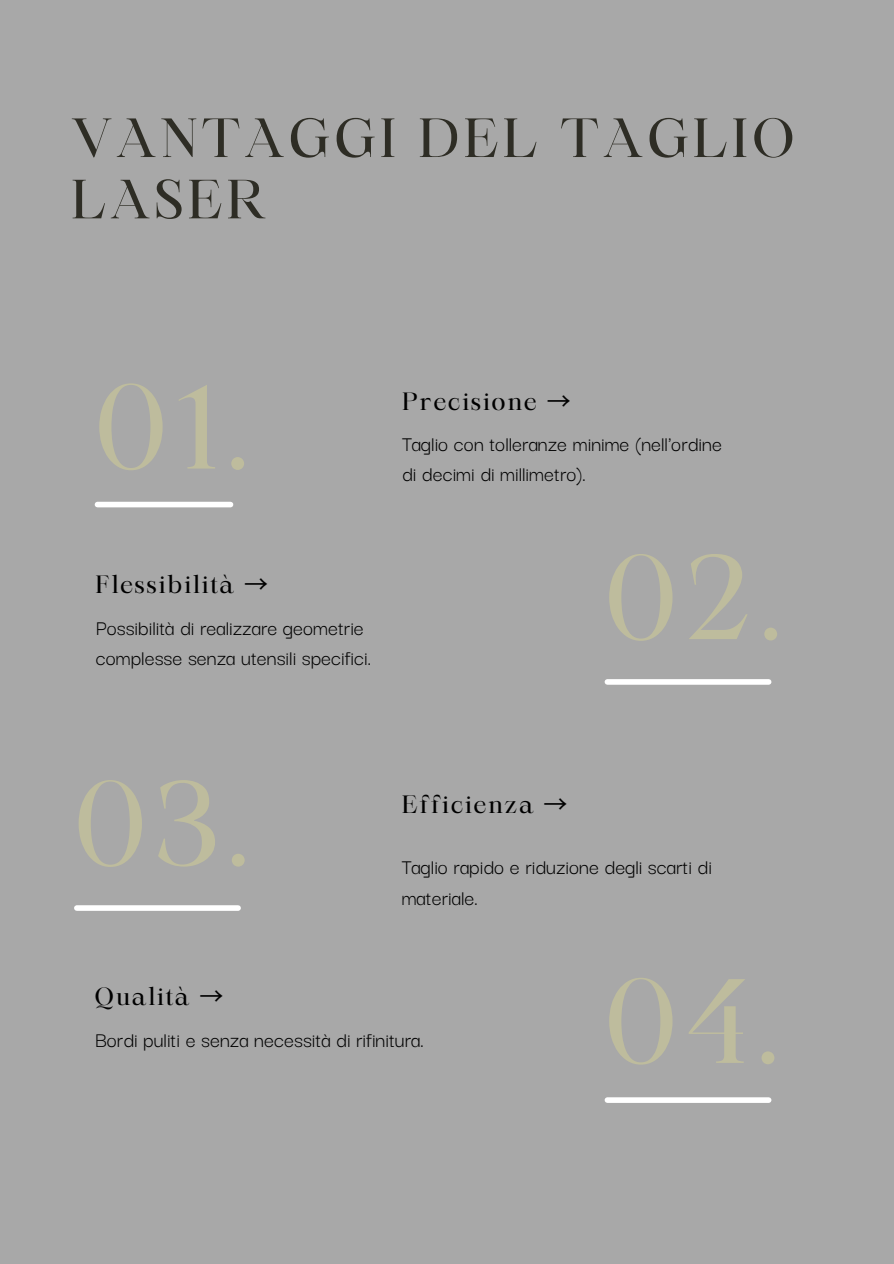
<style>
.page{position:relative;width:894px;height:1264px;background:#fff}
.page>*{position:absolute;margin:0;border:0;box-sizing:border-box;transform-origin:0 0}
.t1{font:114.9px "Maharlika";letter-spacing:.07em;color:#bebc9d}
.t2{font:52.8px/61.3px "Maharlika";letter-spacing:.07em;color:#2e2d25}
.t3{font:24px "Maharlika";letter-spacing:.07em;color:#000}
.t4{font:22.5px/30.3px "Darker Grotesque";color:#000}
.s1{font-family:"Noto Sans CJ Ksc"}
</style>
<div class="page">
<div style="left:0;top:0;width:893px;height:1263px;background:#a8a8a8"></div>
<div style="left:97px;top:502px;width:133px;height:5px;background:#fff"></div>
<div style="left:607px;top:679px;width:161px;height:5px;background:#fff"></div>
<div style="left:77px;top:905px;width:161px;height:5px;background:#fff"></div>
<div style="left:607px;top:1097px;width:161px;height:5px;background:#fff"></div>
<p class="t2" style="left:71px;top:112px;width:725px">VANTAGGI DEL TAGLIO<br>LASER</p>
<p class="t1" style="left:95px;top:380px;width:157px">01.</p>
<h2 class="t3" style="left:95px;top:575px;width:174px">Flessibilità <span class="s1">→</span></h2>
<h1 class="t4" style="left:96px;top:611px;width:277px">Possibilità di realizzare geometrie complesse senza utensili specifici.</h1>
<p class="t3" style="left:402px;top:391px;width:170px">Precisione <span class="s1">→</span></p>
<p class="t4" style="left:402px;top:427px;width:321px">Taglio con tolleranze minime (nell'ordine di decimi di millimetro).</p>
<h1 class="t1" style="left:604px;top:551px;width:180px">02.</h1>
<p class="t1" style="left:74px;top:777px;width:178px">03.</p>
<p class="t3" style="left:401px;top:795px;width:167px">Efficienza <span class="s1">→</span></p>
<p class="t4" style="left:401px;top:850px;width:312px">Taglio rapido e riduzione degli scarti di materiale.</p>
<h1 class="t3" style="left:95px;top:986px;width:130px">Qualità <span class="s1">→</span></h1>
<p class="t4" style="left:95px;top:1022px;width:330px">Bordi puliti e senza necessità di rifinitura.</p>
<p class="t1" style="left:604px;top:975px;width:177px">04.</p>
</div>
